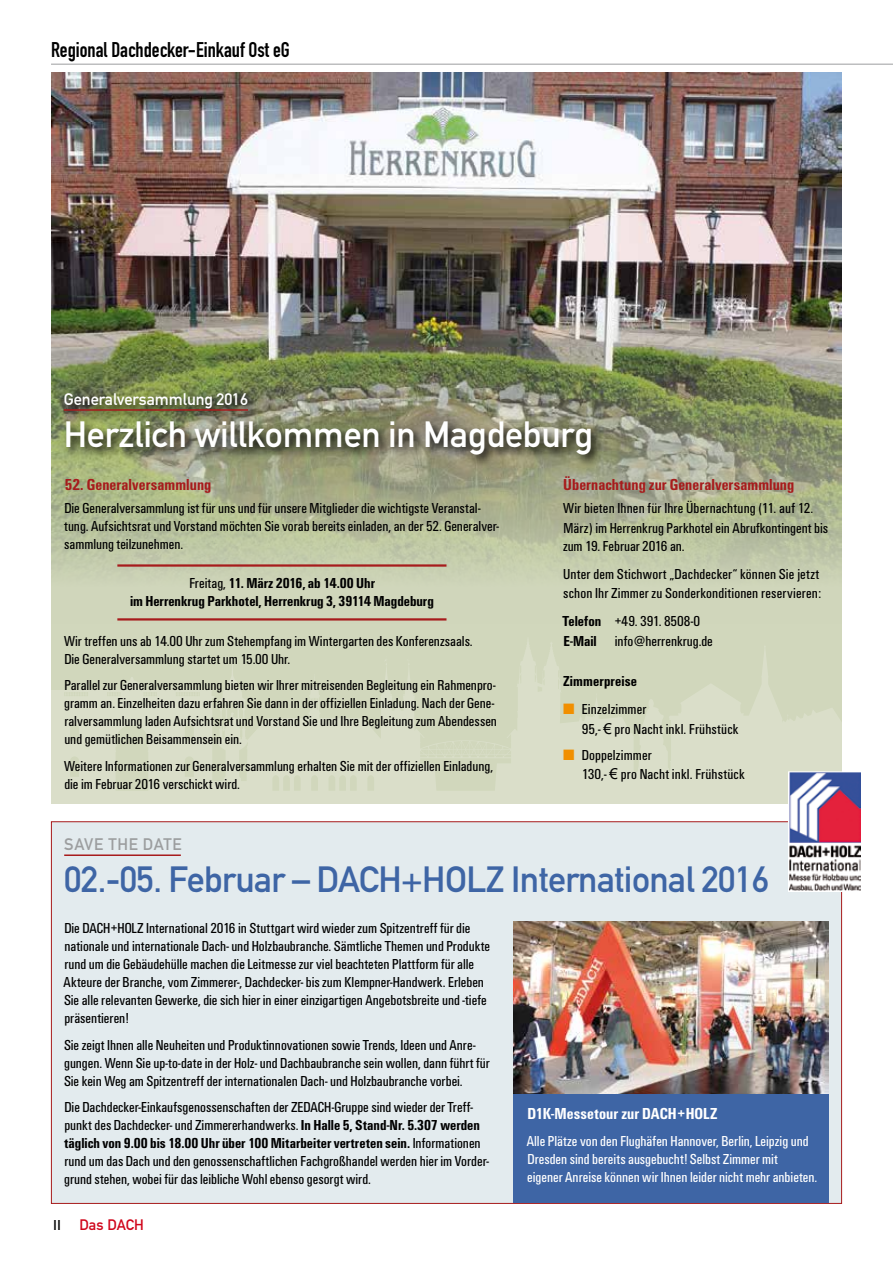
<style>
.page{position:relative;width:893px;height:1263px;background:#fff}
.page>*{position:absolute;margin:0;border:0;box-sizing:border-box;transform-origin:0 0}
.t1{font:36px "DIN Mittelschrift";letter-spacing:-.015em;color:#3e65a5}
.t2{font:36px "DIN Mittelschrift";letter-spacing:-.005em;color:#fff}
.t3{font:21px "DIN Engschrift";color:#000}
.t4{font:700 condensed 16.5px "Unitus T";letter-spacing:.005em;color:#a71b1c}
.t5{font:700 condensed 16.5px "Unitus T";letter-spacing:.005em;color:#fff}
.t6{font:16.5px "DIN Mittelschrift";letter-spacing:-.005em;color:#fff}
.t7{font:16.5px "DIN Mittelschrift";letter-spacing:.045em;color:#9c9e9f}
.t8{font:condensed 15px/18px "Unitus T";letter-spacing:-.005em;color:#000}
.t9{font:condensed 15px/18px "Unitus T";letter-spacing:-.005em;color:#fff}
.t10{font:700 condensed 15px/18px "Unitus T";color:#000;text-align:center}
.t11{font:15px "DIN Mittelschrift";color:#d0071c}
.s1{font-weight:400}
.s2{font-weight:700}
.s3{font-family:"Arial";font-stretch:normal}
.s4{font-family:"Futura T";font-weight:500;color:#000}
</style>
<div class="page">
<hr style="left:51px;top:64px;width:842px;height:1px;background:#9c9e9f">
<div style="left:51px;top:821px;width:791px;height:383px;background:#e3ebee;border:1px solid #a71b1c"></div>
<div style="left:51px;top:326px;width:790px;height:478px;background:#d1d7bc"></div>
<div style="left:514px;top:1059px;width:315px;height:144px;background:#3e65a5"></div>
<svg style="left:51px;top:637px;width:791px;height:167px;fill:#d7dcc5"></svg>
<img style="left:51px;top:73px;width:791px;height:551px">
<svg style="left:61px;top:390px;width:542px;height:76px;background:#7d7f63"></svg>
<hr style="left:64px;top:409px;width:184px;height:2px;background:#a71b1c">
<hr style="left:64px;top:854px;width:117px;height:2px;background:#a71b1c">
<img style="left:790px;top:773px;width:70px;height:117px">
<div style="left:788px;top:771px;width:74px;height:121px;border:1px solid #fff"></div>
<img style="left:514px;top:921px;width:314px;height:172px">
<hr style="left:117px;top:564px;width:329px;height:3px;background:#a71b1c">
<hr style="left:117px;top:618px;width:329px;height:2px;background:#a71b1c">
<svg style="left:564px;top:704px;width:15px;height:11px"></svg>
<svg style="left:564px;top:749px;width:15px;height:12px"></svg>
<h2 class="t3" style="left:51px;top:37px;width:240px">Regional Dachdecker-Einkauf Ost eG</h2>
<p class="t6" style="left:64px;top:389px;width:186px">Generalversammlung 2016</p>
<h1 class="t2" style="left:64px;top:413px;width:531px">Herzlich willkommen in Magdeburg</h1>
<p class="t4" style="left:65px;top:474px;width:148px">52. Generalversammlung</p>
<p class="t4" style="left:563px;top:474px;width:232px">Übernachtung zur Generalversammlung</p>
<p class="t8" style="left:64px;top:499px;width:436px">Die Generalversammlung ist für uns und für unsere Mitglieder die wichtigste Veranstal&shy;tung. Aufsichtsrat und Vorstand möchten Sie vorab bereits einladen, an der 52. Generalver&shy;sammlung teilzunehmen.</p>
<p class="t10" style="left:130px;top:574px;width:305px"><span class="s1">Freitag,</span> 11. März 2016, ab 14.00 Uhr<br>im Herrenkrug Parkhotel, Herrenkrug 3, 39114 Magdeburg</p>
<p class="t8" style="left:64px;top:631px;width:410px">Wir treffen uns ab 14.00 Uhr zum Stehempfang im Wintergarten des Konferenzsaals.<br>Die Generalversammlung startet um 15.00 Uhr.</p>
<p class="t8" style="left:64px;top:676px;width:434px">Parallel zur Generalversammlung bieten wir Ihrer mitreisenden Begleitung ein Rahmenpro&shy;gramm an. Einzelheiten dazu erfahren Sie dann in der offiziellen Einladung. Nach der Gene&shy;ralversammlung laden Aufsichtsrat und Vorstand Sie und Ihre Begleitung zum Abendessen und gemütlichen Beisammensein ein.</p>
<p class="t8" style="left:64px;top:756px;width:431px">Weitere Informationen zur Generalversammlung erhalten Sie mit der offiziellen Einladung, die im Februar 2016 verschickt wird.</p>
<p class="t8" style="left:563px;top:498px;width:267px;line-height:19.5px">Wir bieten Ihnen für Ihre Übernachtung (11. auf 12.<br>März) im Herrenkrug Parkhotel ein Abrufkontingent bis</p>
<p class="t8" style="left:563px;top:531px;width:258px;line-height:28px">zum 19. Februar 2016 an.<br>Unter dem Stichwort „Dachdecker“ können Sie jetzt</p>
<p class="t8" style="left:563px;top:579px;width:260px;line-height:28px">schon Ihr Zimmer zu Sonderkonditionen reservieren:<br><span class="s2">Telefon</span> +49. 391. 8508-0</p>
<p class="t8" style="left:563px;top:631px;width:151px"><span class="s2">E-Mail</span> info@herrenkrug.de</p>
<p class="t10" style="left:563px;top:672px;width:76px">Zimmerpreise</p>
<p class="t8" style="left:582px;top:699px;width:158px;line-height:19.5px">Einzelzimmer<br>95,- <span class="s3">€</span> pro Nacht inkl. Frühstück</p>
<p class="t8" style="left:582px;top:745px;width:164px;line-height:19.5px">Doppelzimmer<br>130,- <span class="s3">€</span> pro Nacht inkl. Frühstück</p>
<p class="t7" style="left:64px;top:835px;width:119px">SAVE THE DATE</p>
<h1 class="t1" style="left:64px;top:858px;width:706px">02.-05. Februar – DACH+HOLZ International 2016</h1>
<p class="t8" style="left:64px;top:919px;width:428px">Die DACH+HOLZ International 2016 in Stuttgart wird wieder zum Spitzentreff für die nationale und internationale Dach- und Holzbaubranche. Sämtliche Themen und Produkte rund um die Gebäudehülle machen die Leitmesse zur viel beachteten Plattform für alle Akteure der Branche, vom Zimmerer-, Dachdecker- bis zum Klempner-Handwerk. Erleben Sie alle relevanten Gewerke, die sich hier in einer einzigartigen Angebotsbreite und -tiefe präsentieren!</p>
<p class="t8" style="left:64px;top:1035px;width:427px">Sie zeigt Ihnen alle Neuheiten und Produktinnovationen sowie Trends, Ideen und Anre&shy;gungen. Wenn Sie up-to-date in der Holz- und Dachbaubranche sein wollen, dann führt für<br>Sie kein Weg am Spitzentreff der internationalen Dach- und Holzbaubranche vorbei.</p>
<p class="t8" style="left:64px;top:1098px;width:426px">Die Dachdecker-Einkaufsgenossenschaften der ZEDACH-Gruppe sind wieder der Treff&shy;punkt des Dachdecker- und Zimmererhandwerks. <span class="s2">In Halle 5, Stand-Nr. 5.307 werden täglich von 9.00 bis 18.00 Uhr über 100 Mitarbeiter vertreten sein.</span> Informationen rund um das Dach und den genossenschaftlichen Fachgroßhandel werden hier im Vorder&shy;grund stehen, wobei für das leibliche Wohl ebenso gesorgt wird.</p>
<p class="t11" style="left:53px;top:1216px;width:92px"><span class="s4">II</span> Das DACH</p>
<p class="t5" style="left:527px;top:1104px;width:192px">D1K-Messetour zur DACH+HOLZ</p>
<p class="t9" style="left:527px;top:1131px;width:292px">Alle Plätze von den Flughäfen Hannover, Berlin, Leipzig und<br>Dresden sind bereits ausgebucht! Selbst Zimmer mit<br>eigener Anreise können wir Ihnen leider nicht mehr anbieten.</p>
</div>
